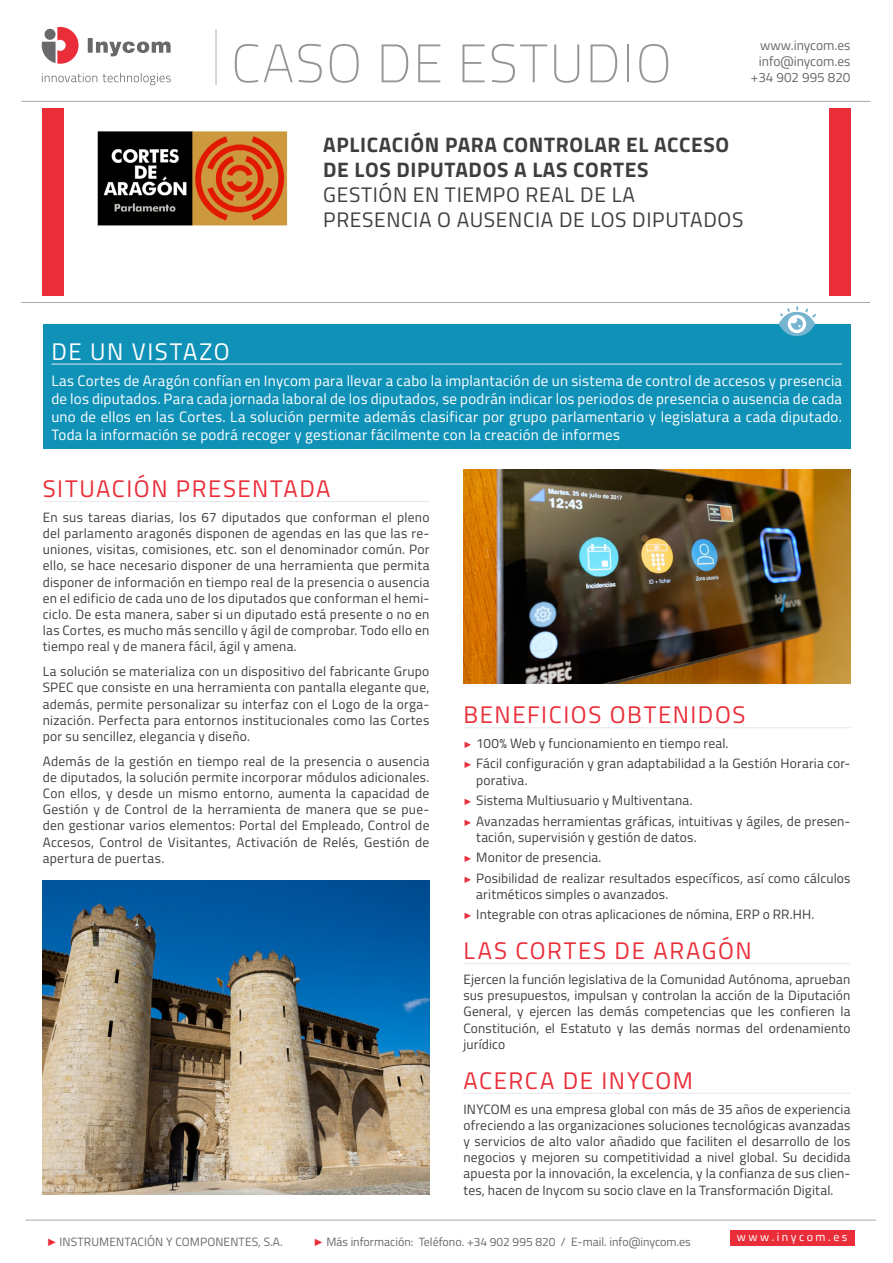
<style>
.page{position:relative;width:893px;height:1263px;background:#fff}
.page>*{position:absolute;margin:0;border:0;box-sizing:border-box;transform-origin:0 0}
.CASO_DE_EXITO_titulo{font:100 54px "Titillium Web";letter-spacing:.03em;color:#939598}
.TITULO_ROJO_SUBRAYAD{font:24px "Titillium Web";letter-spacing:.065em;color:#ea2e39}
.TITULO_ROJO_SUBRAYAD-2{font:24px "Titillium Web";letter-spacing:.065em;color:#fff}
.DESCRIPCION_TITULO_P{font:700 21px/25.2px "Titillium Web";letter-spacing:.03em;color:#3e3e3f}
.DESCRIPCION_TITULO_P-2{font:21px/25.2px "Titillium Web";letter-spacing:.03em;color:#3e3e3f}
.TEXTO_CORRIDO_caso_d{font:15px/18px "Titillium Web";letter-spacing:.015em;color:#fff;text-align:justify}
.TEXTO_CORRIDO_caso_d-2{font:13.5px/16.2px "Titillium Web";letter-spacing:.015em;color:#3e3e3f;text-align:justify}
.CONTACTO_CABECERA_ca{font:13.5px "Titillium Web";color:#69696c}
.t1{font:12px "Titillium Web";color:#69696c}
.t2{font:12px "Titillium Web";letter-spacing:.21em;color:#fff}
.s1{font-family:"Times New Roman";font-size:9px;color:#ea2e39}
.s2{font-family:"Times New Roman";font-size:10.5px;color:#ea2e39}
.s3{font-family:"Franklin Gothic";font-size:10.5px;color:#ea2e39}
</style>
<div class="page">
<div style="left:43px;top:108px;width:21px;height:187px;background:#ea2e39"></div>
<div style="left:829px;top:108px;width:21px;height:187px;background:#ea2e39"></div>
<hr style="left:21px;top:101px;width:849px;height:1px;background:#a8a9ad">
<hr style="left:21px;top:302px;width:849px;height:1px;background:#a8a9ad">
<hr style="left:216px;top:29px;width:1px;height:56px;background:#a8a9ad">
<hr style="left:26px;top:1220px;width:850px;height:1px;background:#a8a9ad">
<div style="left:43px;top:324px;width:807px;height:125px;background:#1092b8"></div>
<hr style="left:51px;top:364px;width:791px;height:1px;background:#e6e7e9">
<svg style="left:779px;top:306px;width:37px;height:30px"></svg>
<div style="left:730px;top:1230px;width:124px;height:15px;background:#ea2e39"></div>
<img style="left:97px;top:131px;width:191px;height:95px">
<hr style="left:43px;top:501px;width:386px;height:1px;background:#e6e7e9">
<hr style="left:463px;top:727px;width:387px;height:1px;background:#e6e7e9">
<svg style="left:42px;top:73px;width:129px;height:12px"></svg>
<svg style="left:88px;top:38px;width:83px;height:18px"></svg>
<svg style="left:42px;top:27px;width:37px;height:37px"></svg>
<img style="left:43px;top:881px;width:386px;height:313px">
<img style="left:463px;top:470px;width:387px;height:213px">
<hr style="left:463px;top:963px;width:387px;height:1px;background:#e6e7e9">
<hr style="left:463px;top:1093px;width:387px;height:1px;background:#e6e7e9">
<p class="CASO_DE_EXITO_titulo" style="left:231px;top:25px;width:442px">CASO DE ESTUDIO</p>
<p class="CONTACTO_CABECERA_ca" style="left:760px;top:35px;width:92px">www.inycom.es</p>
<p class="CONTACTO_CABECERA_ca" style="left:759px;top:51px;width:93px">info@inycom.es</p>
<p class="CONTACTO_CABECERA_ca" style="left:751px;top:68px;width:101px">+34 902 995 820</p>
<p class="DESCRIPCION_TITULO_P" style="left:323px;top:131px;width:408px">APLICACIÓN PARA CONTROLAR EL ACCESO<br>DE LOS DIPUTADOS A LAS CORTES</p>
<p class="DESCRIPCION_TITULO_P-2" style="left:323px;top:181px;width:422px">GESTIÓN EN TIEMPO REAL DE LA<br>PRESENCIA O AUSENCIA DE LOS DIPUTADOS</p>
<p class="TITULO_ROJO_SUBRAYAD-2" style="left:52px;top:334px;width:180px">DE UN VISTAZO</p>
<p class="TEXTO_CORRIDO_caso_d" style="left:51px;top:371px;width:792px">Las Cortes de Aragón confían en Inycom para llevar a cabo la implantación de un sistema de control de accesos y presencia de los diputados. Para cada jornada laboral de los diputados, se podrán indicar los periodos de presencia o ausencia de cada uno de ellos en las Cortes. La solución permite además clasificar por grupo parlamentario y legislatura a cada diputado.<br>Toda la información se podrá recoger y gestionar fácilmente con la creación de informes</p>
<p class="TITULO_ROJO_SUBRAYAD" style="left:43px;top:471px;width:289px">SITUACIÓN PRESENTADA</p>
<p class="TEXTO_CORRIDO_caso_d-2" style="left:43px;top:508px;width:388px">En sus tareas diarias, los 67 diputados que conforman el pleno del parlamento aragonés disponen de agendas en las que las re&shy;uniones, visitas, comisiones, etc. son el denominador común. Por ello, se hace necesario disponer de una herramienta que permita disponer de información en tiempo real de la presencia o ausencia en el edificio de cada uno de los diputados que conforman el hemi&shy;ciclo. De esta manera, saber si un diputado está presente o no en las Cortes, es mucho más sencillo y ágil de comprobar. Todo ello en tiempo real y de manera fácil, ágil y amena.</p>
<p class="TEXTO_CORRIDO_caso_d-2" style="left:43px;top:663px;width:388px">La solución se materializa con un dispositivo del fabricante Grupo SPEC que consiste en una herramienta con pantalla elegante que, además, permite personalizar su interfaz con el Logo de la orga&shy;nización. Perfecta para entornos institucionales como las Cortes por su sencillez, elegancia y diseño.</p>
<p class="TEXTO_CORRIDO_caso_d-2" style="left:43px;top:752px;width:388px">Además de la gestión en tiempo real de la presencia o ausencia de diputados, la solución permite incorporar módulos adicionales.<br>Con ellos, y desde un mismo entorno, aumenta la capacidad de Gestión y de Control de la herramienta de manera que se pue&shy;den gestionar varios elementos: Portal del Empleado, Control de Accesos, Control de Visitantes, Activación de Relés, Gestión de apertura de puertas.</p>
<p class="TITULO_ROJO_SUBRAYAD" style="left:464px;top:697px;width:283px">BENEFICIOS OBTENIDOS</p>
<p class="TEXTO_CORRIDO_caso_d-2" style="left:463px;top:734px;width:266px"><span class="s1">►</span> 100% Web y funcionamiento en tiempo real.</p>
<p class="TEXTO_CORRIDO_caso_d-2" style="left:476px;top:755px;width:376px;text-indent:-13px"><span class="s1">►</span> Fácil configuración y gran adaptabilidad a la Gestión Horaria cor&shy;porativa.</p>
<p class="TEXTO_CORRIDO_caso_d-2" style="left:463px;top:792px;width:231px"><span class="s1">►</span> Sistema Multiusuario y Multiventana.</p>
<p class="TEXTO_CORRIDO_caso_d-2" style="left:476px;top:812px;width:376px;text-indent:-13px"><span class="s1">►</span> Avanzadas herramientas gráficas, intuitivas y ágiles, de presen&shy;tación, supervisión y gestión de datos.</p>
<p class="TEXTO_CORRIDO_caso_d-2" style="left:463px;top:849px;width:140px"><span class="s1">►</span> Monitor de presencia.</p>
<p class="TEXTO_CORRIDO_caso_d-2" style="left:476px;top:869px;width:376px;text-indent:-13px"><span class="s1">►</span> Posibilidad de realizar resultados específicos, así como cálculos aritméticos simples o avanzados.</p>
<p class="TEXTO_CORRIDO_caso_d-2" style="left:463px;top:906px;width:352px"><span class="s1">►</span> Integrable con otras aplicaciones de nómina, ERP o RR.HH.</p>
<p class="TITULO_ROJO_SUBRAYAD" style="left:464px;top:933px;width:290px">LAS CORTES DE ARAGÓN</p>
<p class="TEXTO_CORRIDO_caso_d-2" style="left:463px;top:970px;width:388px">Ejercen la función legislativa de la Comunidad Autónoma, aprueban sus presupuestos, impulsan y controlan la acción de la Diputación General, y ejercen las demás competencias que les confieren la Constitución, el Estatuto y las demás normas del ordenamiento jurídico</p>
<p class="TITULO_ROJO_SUBRAYAD" style="left:464px;top:1063px;width:231px">ACERCA DE INYCOM</p>
<p class="TEXTO_CORRIDO_caso_d-2" style="left:463px;top:1100px;width:388px">INYCOM es una empresa global con más de 35 años de experiencia ofreciendo a las organizaciones soluciones tecnológicas avanzadas y servicios de alto valor añadido que faciliten el desarrollo de los negocios y mejoren su competitividad a nivel global. Su decidida apuesta por la innovación, la excelencia, y la confianza de sus clien&shy;tes, hacen de Inycom su socio clave en la Transformación Digital.</p>
<p class="t1" style="left:47px;top:1233px;width:237px"><span class="s2">►</span> INSTRUMENTACIÓN Y COMPONENTES, S.A.</p>
<p class="t1" style="left:314px;top:1233px;width:379px"><span class="s3">►</span> Más información: Teléfono. +34 902 995 820 / E-mail. info@inycom.es</p>
<p class="t2" style="left:737px;top:1228px;width:112px">www.inycom.es</p>
</div>
